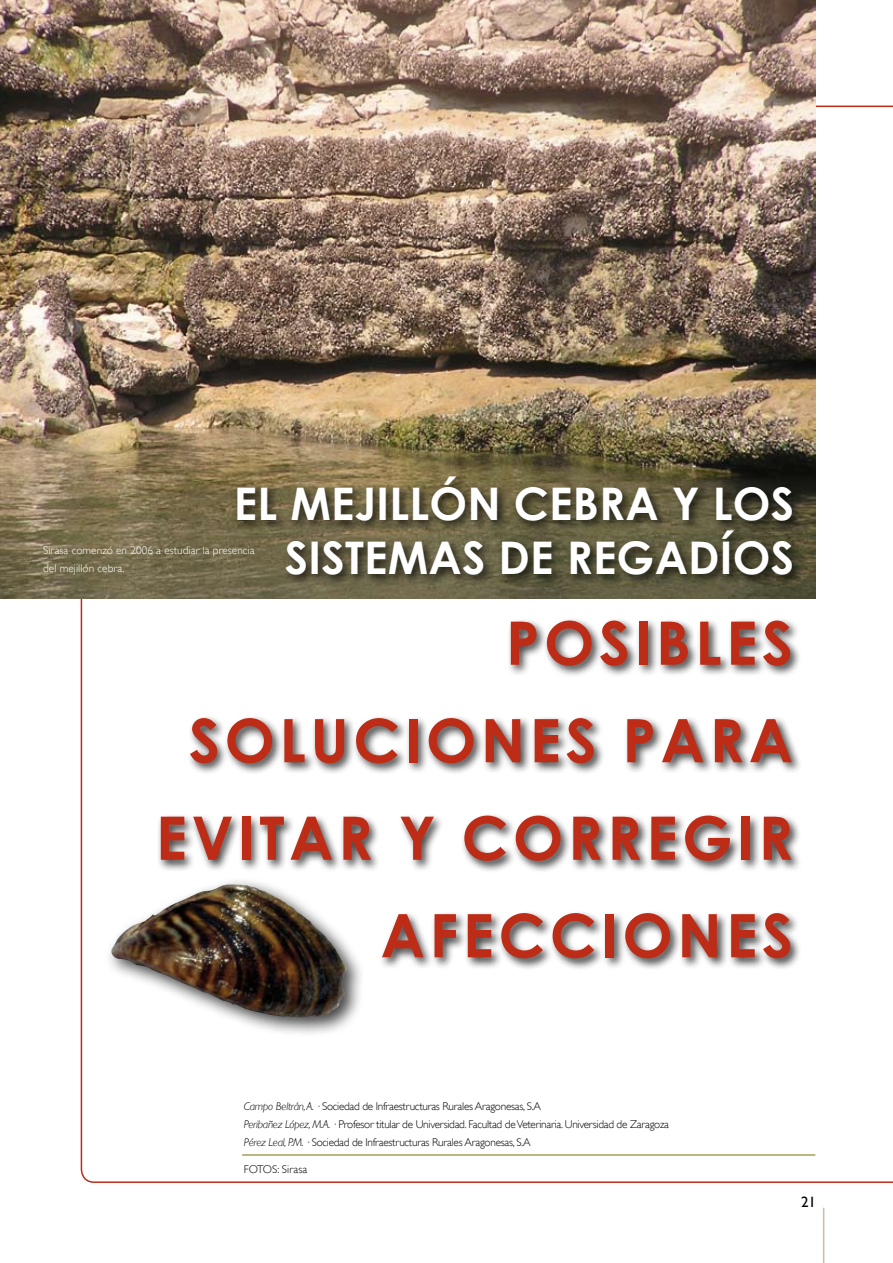
<style>
.page{position:relative;width:893px;height:1263px;background:#fff}
.page>*{position:absolute;margin:0;border:0;box-sizing:border-box;transform-origin:0 0}
.t1{font:700 60px/97.5px "Century Gothic";letter-spacing:.075em;color:#bd2c16;text-align:right}
.t2{font:700 45px/54px "Century Gothic";letter-spacing:.005em;color:#fff;text-align:right}
.t3{font:15px "Gill Sans";color:#000}
.t4{font:300 11.25px/18px "Gill Sans";letter-spacing:-.025em;color:#000}
.t5{font:300 11.25px/18px "Gill Sans";letter-spacing:.005em;color:#fff}
.t6{font:300 11.25px "Gill Sans";letter-spacing:.005em;color:#000}
.s1{font-style:italic}
</style>
<div class="page">
<hr style="left:823px;top:1208px;width:1px;height:55px;background:#c7bea6">
<hr style="left:242px;top:1154px;width:573px;height:2px;background:#a69f56">
<div style="left:157px;top:617px;width:736px;height:399px;background:#000;opacity:.75"></div>
<img style="left:0;top:0;width:815px;height:599px">
<div style="left:233px;top:473px;width:660px;height:142px;background:#000;opacity:.75"></div>
<div style="left:103px;top:876px;width:274px;height:192px;background:#000;opacity:.75"></div>
<img style="left:111px;top:884px;width:236px;height:133px">
<h2 class="t2" style="left:234px;top:476px;width:562px">EL MEJILLÓN CEBRA Y LOS<br>SISTEMAS DE REGADÍOS</h2>
<p class="t5" style="left:43px;top:541px;width:213px">Sirasa comenzó en 2006 a estudiar la presencia del mejillón cebra.</p>
<h1 class="t1" style="left:156px;top:593px;width:639px">POSIBLES<br>SOLUCIONES PARA<br>EVITAR Y CORREGIR<br>AFECCIONES</h1>
<p class="t4" style="left:244px;top:1097px;width:427px"><span class="s1">Campo Beltrán, A. ·</span> Sociedad de Infraestructuras Rurales Aragonesas, S.A<br><span class="s1">Peribañez López, M.A. ·</span> Profesor titular de Universidad. Facultad de Veterinaria. Universidad de Zaragoza<br><span class="s1">Pérez Leal, P.M. ·</span> Sociedad de Infraestructuras Rurales Aragonesas, S.A</p>
<p class="t6" style="left:244px;top:1163px;width:65px">FOTOS: Sirasa</p>
<h3 class="t3" style="left:801px;top:1193px;width:16px">21</h3>
</div>
